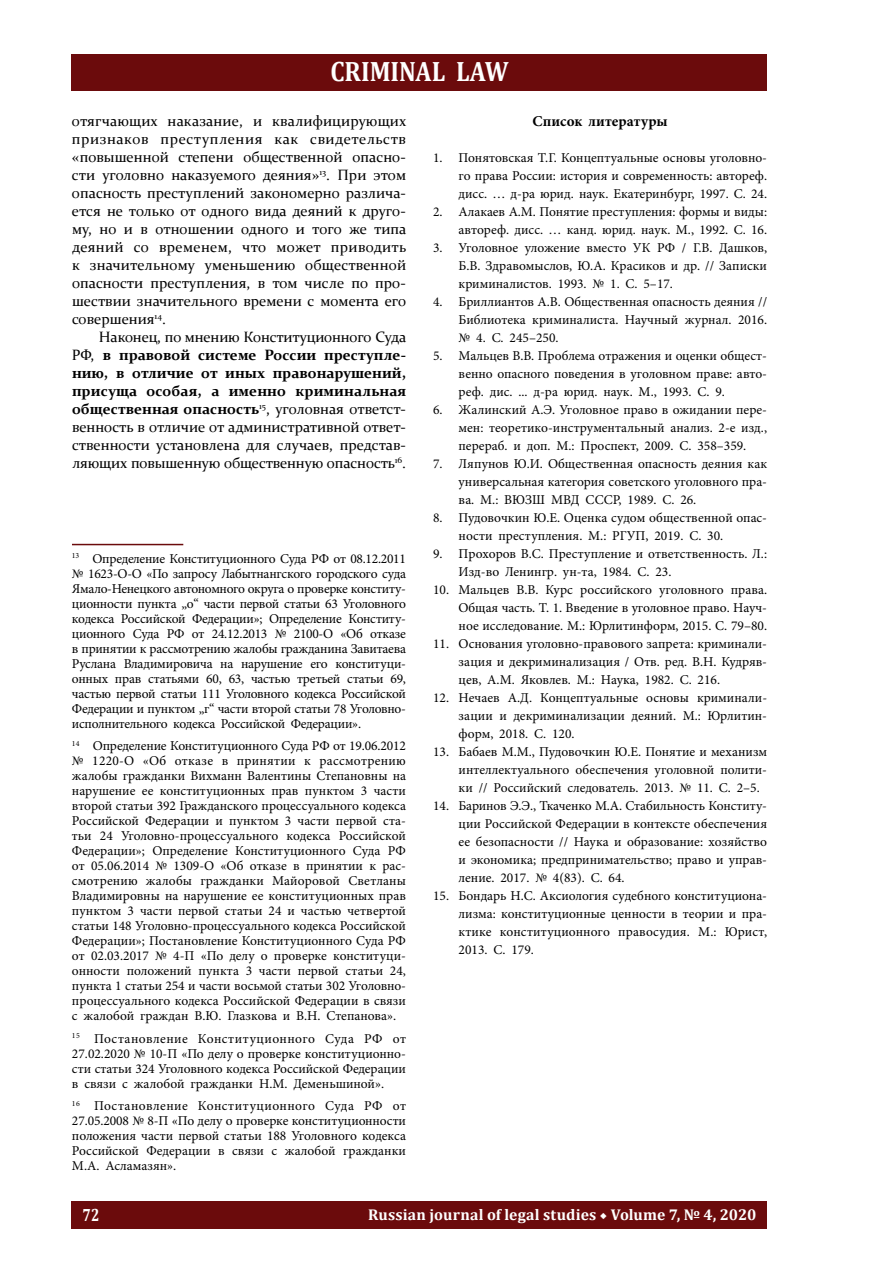
<style>
.page{position:relative;width:893px;height:1263px;background:#fff}
.page>*{position:absolute;margin:0;border:0;box-sizing:border-box;transform-origin:0 0}
.t1{font:700 28.2px "Cambria";color:#fff;scale:.88 1}
.t2{font:700 17.85px "Cambria";color:#fff;scale:.8 1}
.t3{font:700 15.6px "Cambria";letter-spacing:.01em;color:#fff}
.t4{font:15px/18px "Constantia";letter-spacing:-.01em;color:#000;text-align:justify}
.t5{font:700 15px "Minion Pro";color:#000}
.t6{font:13.5px/15px "Minion Pro";color:#000;text-align:justify}
.s1{font-weight:700}
.s2{font-family:"Minion Pro";font-weight:400}
</style>
<div class="page">
<div style="left:72px;top:1202px;width:695px;height:27px;background:#6b0b0c"></div>
<div style="left:72px;top:54px;width:695px;height:36px;background:#6b0b0c"></div>
<hr style="left:72px;top:544px;width:111px;height:1px;background:#6b0b0c">
<h1 class="t1" style="left:330px;top:51px;width:204px">CRIMINAL LAW</h1>
<p class="t4" style="left:72px;top:111px;width:336px">отягчающих наказание, и квалифицирующих признаков преступления как свидетельств «повышенной степени общественной опасно&shy;сти уголовно наказуемого деяния»<sup>13</sup>. При этом опасность преступлений закономерно различа&shy;ется не только от одного вида деяний к друго&shy;му, но и в отношении одного и того же типа деяний со временем, что может приводить к значительному уменьшению общественной опасности преступления, в том числе по про&shy;шествии значительного времени с момента его совершения<sup>14</sup>.</p>
<p class="t4" style="left:72px;top:327px;width:336px;text-indent:27px">Наконец, по мнению Конституционного Суда РФ, <span class="s1">в правовой системе России преступле&shy;нию, в отличие от иных правонарушений, присуща особая, а именно криминальная общественная опасность</span><sup>15</sup>, уголовная ответст&shy;венность в отличие от административной ответ&shy;ственности установлена для случаев, представ&shy;ляющих повышенную общественную опасность<sup>16</sup>.</p>
<p class="t6" style="left:72px;top:551px;width:336px"><sup>13</sup> Определение Конституционного Суда РФ от 08.12.2011 № 1623-О-О «По запросу Лабытнангского городского суда Ямало-Ненецкого автономного округа о проверке конститу&shy;ционности пункта „о“ части первой статьи 63 Уголовного кодекса Российской Федерации»; Определение Конститу&shy;ционного Суда РФ от 24.12.2013 № 2100-О «Об отказе в принятии к рассмотрению жалобы гражданина Завитаева Руслана Владимировича на нарушение его конституци&shy;онных прав статьями 60, 63, частью третьей статьи 69, частью первой статьи 111 Уголовного кодекса Российской Федерации и пунктом „г“ части второй статьи 78 Уголовно&shy;исполнительного кодекса Российской Федерации».</p>
<p class="t6" style="left:72px;top:738px;width:336px"><sup>14</sup> Определение Конституционного Суда РФ от 19.06.2012 № 1220-О «Об отказе в принятии к рассмотрению жалобы гражданки Вихманн Валентины Степановны на нарушение ее конституционных прав пунктом 3 части второй статьи 392 Гражданского процессуального кодекса Российской Федерации и пунктом 3 части первой ста&shy;тьи 24 Уголовно-процессуального кодекса Российской Федерации»; Определение Конституционного Суда РФ от 05.06.2014 № 1309-О «Об отказе в принятии к рас&shy;смотрению жалобы гражданки Майоровой Светланы Владимировны на нарушение ее конституционных прав пунктом 3 части первой статьи 24 и частью четвертой статьи 148 Уголовно-процессуального кодекса Российской Федерации»; Постановление Конституционного Суда РФ от 02.03.2017 № 4-П «По делу о проверке конституци&shy;онности положений пункта 3 части первой статьи 24, пункта 1 статьи 254 и части восьмой статьи 302 Уголовно&shy;процессуального кодекса Российской Федерации в связи с жалобой граждан В.Ю. Глазкова и В.Н. Степанова».</p>
<p class="t6" style="left:72px;top:1031px;width:336px"><sup>15</sup> Постановление Конституционного Суда РФ от 27.02.2020 № 10-П «По делу о проверке конституционно&shy;сти статьи 324 Уголовного кодекса Российской Федерации в связи с жалобой гражданки Н.М. Деменьшиной».</p>
<p class="t6" style="left:72px;top:1098px;width:336px"><sup>16</sup> Постановление Конституционного Суда РФ от 27.05.2008 № 8-П «По делу о проверке конституционности положения части первой статьи 188 Уголовного кодекса Российской Федерации в связи с жалобой гражданки М.А. Асламазян».</p>
<p class="t5" style="left:533px;top:111px;width:137px">Список литературы</p>
<p class="t6" style="left:459px;top:149px;width:310px;line-height:18px;text-indent:-26px">1. Понятовская Т.Г. Концептуальные основы уголовно&shy;го права России: история и современность: автореф. дисс. … д-ра юрид. наук. Екатеринбург, 1997. С. 24.</p>
<p class="t6" style="left:433px;top:203px;width:335px;line-height:18px;text-align:right">2. Алакаев А.М. Понятие преступления: формы и виды: автореф. дисс. … канд. юрид. наук. М., 1992. С. 16.</p>
<p class="t6" style="left:459px;top:239px;width:310px;line-height:18px;text-indent:-26px">3. Уголовное уложение вместо УК РФ / Г.В. Дашков, Б.В. Здравомыслов, Ю.А. Красиков и др. // Записки криминалистов. 1993. № 1. С. 5–17.</p>
<p class="t6" style="left:459px;top:293px;width:310px;line-height:18px;text-indent:-26px">4. Бриллиантов А.В. Общественная опасность деяния // Библиотека криминалиста. Научный журнал. 2016. № 4. С. 245–250.</p>
<p class="t6" style="left:459px;top:347px;width:310px;line-height:18px;text-indent:-26px">5. Мальцев В.В. Проблема отражения и оценки общест&shy;венно опасного поведения в уголовном праве: авто&shy;реф. дис. ... д-ра юрид. наук. М., 1993. С. 9.</p>
<p class="t6" style="left:459px;top:401px;width:310px;line-height:18px;text-indent:-26px">6. Жалинский А.Э. Уголовное право в ожидании пере&shy;мен: теоретико-инструментальный анализ. 2-е изд., перераб. и доп. М.: Проспект, 2009. С. 358–359.</p>
<p class="t6" style="left:459px;top:455px;width:310px;line-height:18px;text-indent:-26px">7. Ляпунов Ю.И. Общественная опасность деяния как универсальная категория советского уголовного пра&shy;ва. М.: ВЮЗШ МВД СССР, 1989. С. 26.</p>
<p class="t6" style="left:459px;top:509px;width:310px;line-height:18px;text-indent:-26px">8. Пудовочкин Ю.Е. Оценка судом общественной опас&shy;ности преступления. М.: РГУП, 2019. С. 30.</p>
<p class="t6" style="left:459px;top:545px;width:310px;line-height:18px;text-indent:-26px">9. Прохоров В.С. Преступление и ответственность. Л.:<br>Изд-во Ленингр. ун-та, 1984. С. 23.</p>
<p class="t6" style="left:459px;top:581px;width:310px;line-height:18px;text-indent:-26px">10. Мальцев В.В. Курс российского уголовного права.<br>Общая часть. Т. 1. Введение в уголовное право. Науч&shy;ное исследование. М.: Юрлитинформ, 2015. С. 79–80.</p>
<p class="t6" style="left:459px;top:635px;width:310px;line-height:18px;text-indent:-26px">11. Основания уголовно-правового запрета: криминали&shy;зация и декриминализация / Отв. ред. В.Н. Кудряв&shy;цев, А.М. Яковлев. М.: Наука, 1982. С. 216.</p>
<p class="t6" style="left:459px;top:689px;width:310px;line-height:18px;text-indent:-26px">12. Нечаев А.Д. Концептуальные основы криминали&shy;зации и декриминализации деяний. М.: Юрлитин&shy;форм, 2018. С. 120.</p>
<p class="t6" style="left:459px;top:743px;width:310px;line-height:18px;text-indent:-26px">13. Бабаев М.М., Пудовочкин Ю.Е. Понятие и механизм интеллектуального обеспечения уголовной полити&shy;ки // Российский следователь. 2013. № 11. С. 2–5.</p>
<p class="t6" style="left:459px;top:797px;width:310px;line-height:18px;text-indent:-26px">14. Баринов Э.Э., Ткаченко М.А. Стабильность Конститу&shy;ции Российской Федерации в контексте обеспечения ее безопасности // Наука и образование: хозяйство и экономика; предпринимательство; право и управ&shy;ление. 2017. № 4(83). С. 64.</p>
<p class="t6" style="left:459px;top:887px;width:310px;line-height:18px;text-indent:-26px">15. Бондарь Н.С. Аксиология судебного конституциона&shy;лизма: конституционные ценности в теории и пра&shy;ктике конституционного правосудия. М.: Юрист, 2013. С. 179.</p>
<h2 class="t2" style="left:83px;top:1202px;width:23px">72</h2>
<p class="t3" style="left:368px;top:1203px;width:390px">Russian journal of legal studies <span class="s2">◆</span> Volume 7, № 4, 2020</p>
</div>
